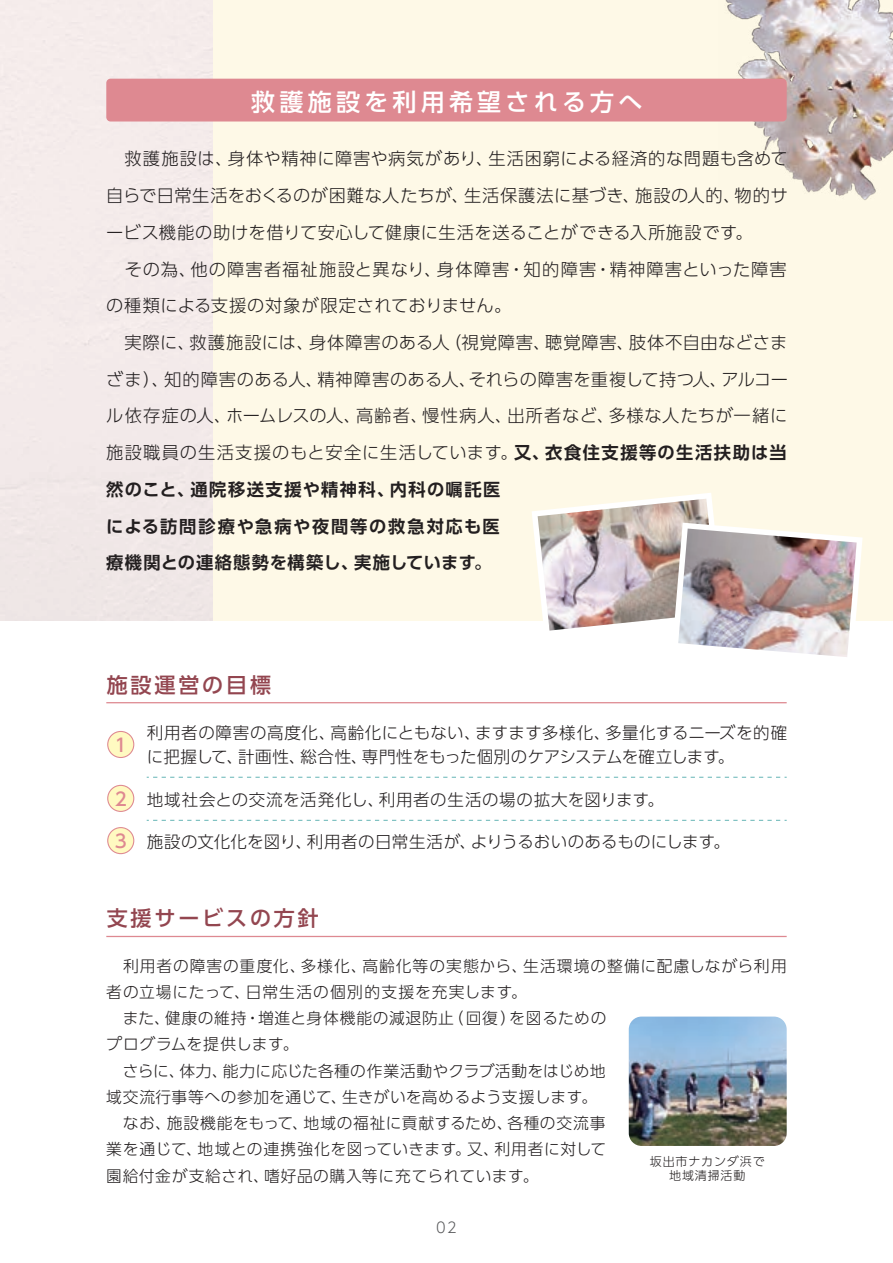
<style>
.page{position:relative;width:893px;height:1263px;background:#fff}
.page>*{position:absolute;margin:0;border:0;box-sizing:border-box;transform-origin:0 0}
.t1{font:500 24px "UD Shin Go Pro";letter-spacing:.175em;color:#fff}
.t2{font:500 21px "UD Shin Go Pro";letter-spacing:.135em;color:#934650}
.t3{font:500 18.15px "UD Shin Go Pro";color:#de8991}
.t4{font:300 17.25px/36.8px "UD Shin Go Pro";letter-spacing:.035em;color:#231f20}
.t5{font:700 17.25px/36.8px "UD Shin Go Pro De";letter-spacing:.08em;color:#231f20;text-align:justify}
.t6{font:300 16.5px/24px "UD Shin Go Pro";letter-spacing:.02em;color:#231f20}
.t7{font:300 15.75px/26.2px "UD Shin Go Pro";letter-spacing:.04em;color:#231f20}
.t8{font:300 14.55px "UD Shin Go Pro";color:#57585a}
.t9{font:300 12px/14.5px "UD Shin Go Pro";letter-spacing:.07em;color:#231f20;text-align:center}
.s1{font-family:"UD Shin Go Pro De";font-weight:700}
.s2{font-weight:500;font-size:18.15px;color:#de8991}
</style>
<div class="page">
<div style="left:0;top:0;width:893px;height:621px;background:#fef9e7"></div>
<div style="left:0;top:0;width:213px;height:621px;background:#f3eaea"></div>
<img style="left:718px;top:0;width:175px;height:200px">
<img style="left:629px;top:1016px;width:158px;height:130px">
<svg style="left:532px;top:493px;width:331px;height:138px"></svg>
<img style="left:678px;top:528px;width:179px;height:129px">
<div style="left:106px;top:79px;width:681px;height:43px;background:#de8991;border-radius:4px"></div>
<hr style="left:106px;top:936px;width:681px;height:1px;background:#de8991">
<hr style="left:106px;top:702px;width:681px;height:1px;background:#de8991">
<div style="left:108px;top:731px;width:26px;height:26px;background:#fffac1;border-radius:50%"></div>
<div style="left:107px;top:731px;width:27px;height:27px;border:1px solid #de8991;border-radius:50%"></div>
<div style="left:108px;top:785px;width:26px;height:26px;background:#fffac1;border-radius:50%"></div>
<div style="left:107px;top:785px;width:27px;height:27px;border:1px solid #de8991;border-radius:50%"></div>
<div style="left:108px;top:827px;width:26px;height:27px;background:#fffac1;border-radius:50%"></div>
<div style="left:107px;top:827px;width:27px;height:27px;border:1px solid #de8991;border-radius:50%"></div>
<svg style="left:147px;top:777px;width:640px;height:1px"></svg>
<svg style="left:147px;top:820px;width:640px;height:1px"></svg>
<h1 class="t1" style="left:251px;top:82px;width:393px">救護施設を利用希望される方へ</h1>
<p class="t4" style="left:106px;top:140px;width:683px">　救護施設は、身体や精神に障害や病気があり、生活困窮による経済的な問題も含めて自らで日常生活をおくるのが困難な人たちが、生活保護法に基づき、施設の人的、物的サービス機能の助けを借りて安心して健康に生活を送ることができる入所施設です。<br>　その為、他の障害者福祉施設と異なり、身体障害・知的障害・精神障害といった障害の種類による支援の対象が限定されておりません。<br>　実際に、救護施設には、身体障害のある人（視覚障害、聴覚障害、肢体不自由などさまざま）、知的障害のある人、精神障害のある人、それらの障害を重複して持つ人、アルコール依存症の人、ホームレスの人、高齢者、慢性病人、出所者など、多様な人たちが一緒に施設職員の生活支援のもと安全に生活しています。<span class="s1">又、衣食住支援等の生活扶助は当</span></p>
<p class="t5" style="left:106px;top:471px;width:396px">然のこと、通院移送支援や精神科、内科の嘱託医による訪問診療や急病や夜間等の救急対応も医療機関との連絡態勢を構築し、実施しています。</p>
<p class="t2" style="left:107px;top:667px;width:166px">施設運営の目標</p>
<p class="t6" style="left:147px;top:720px;width:642px">利用者の障害の高度化、高齢化にともない、ますます多様化、多量化するニーズを的確に把握して、計画性、総合性、専門性をもった個別のケアシステムを確立します。</p>
<p class="t3" style="left:115px;top:730px;width:14px">1</p>
<p class="t6" style="left:115px;top:787px;width:551px"><span class="s2">2</span> 地域社会との交流を活発化し、利用者の生活の場の拡大を図ります。</p>
<p class="t6" style="left:115px;top:829px;width:617px"><span class="s2">3</span> 施設の文化化を図り、利用者の日常生活が、よりうるおいのあるものにします。</p>
<p class="t2" style="left:107px;top:901px;width:214px">支援サービスの方針</p>
<p class="t7" style="left:106px;top:952px;width:682px">　利用者の障害の重度化、多様化、高齢化等の実態から、生活環境の整備に配慮しながら利用者の立場にたって、日常生活の個別的支援を充実します。<br>　また、健康の維持・増進と身体機能の減退防止（回復）を図るための<br>プログラムを提供します。<br>　さらに、体力、能力に応じた各種の作業活動やクラブ活動をはじめ地<br>域交流行事等への参加を通じて、生きがいを高めるよう支援します。<br>　なお、施設機能をもって、地域の福祉に貢献するため、各種の交流事<br>業を通じて、地域との連携強化を図っていきます。又、利用者に対して<br>園給付金が支給され、嗜好品の購入等に充てられています。</p>
<p class="t9" style="left:650px;top:1153px;width:116px">坂出市ナカンダ浜で地域清掃活動</p>
<p class="t8" style="left:436px;top:1216px;width:22px">02</p>
</div>
